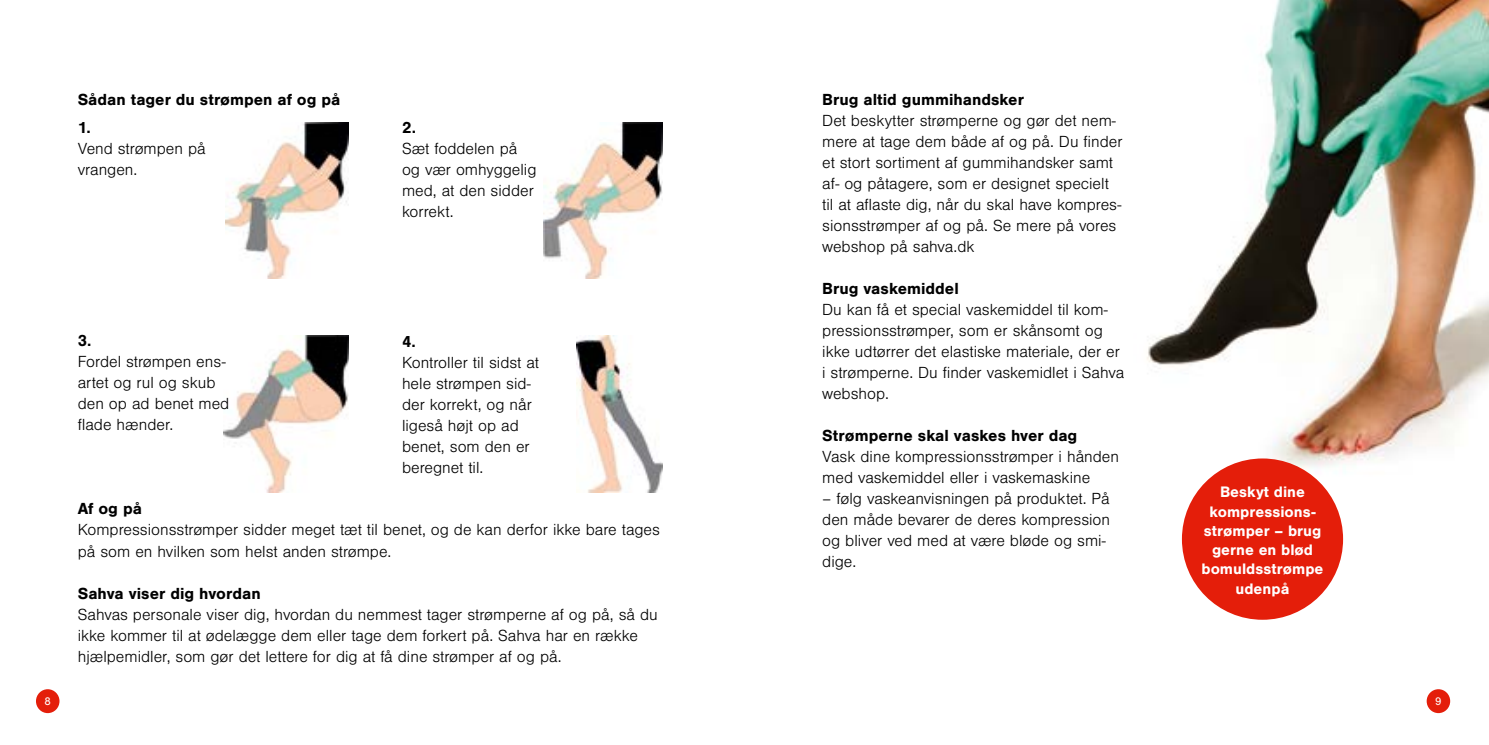
<style>
.page{position:relative;width:1489px;height:745px;background:#fff}
.page>*{position:absolute;margin:0;border:0;box-sizing:border-box;transform-origin:0 0}
.t1{font:300 16.62px/21px "Nimbus San";color:#000}
.t2{font:700 16.62px "Nimbus San";color:#000}
.t3{font:700 15.75px/19.2px "Nimbus San";color:#fff;text-align:center}
.t4{font:11.55px "Nimbus San";color:#fff}
</style>
<div class="page">
<div style="left:36px;top:688px;width:23px;height:24px;background:#e41e0a;border-radius:50%"></div>
<div style="left:1426px;top:688px;width:23px;height:24px;background:#e41e0a;border-radius:50%"></div>
<img style="left:226px;top:122px;width:122px;height:157px">
<img style="left:543px;top:122px;width:119px;height:157px">
<img style="left:223px;top:335px;width:125px;height:156px">
<img style="left:576px;top:335px;width:86px;height:156px">
<img style="left:1147px;top:0;width:341px;height:489px">
<div style="left:1181px;top:458px;width:161px;height:161px;background:#e41e0a;border-radius:50%"></div>
<p class="t2" style="left:78px;top:90px;width:264px">Sådan tager du strømpen af og på</p>
<p class="t2" style="left:78px;top:118px;width:15px">1.</p>
<p class="t1" style="left:78px;top:139px;width:129px">Vend strømpen på vrangen.</p>
<p class="t2" style="left:78px;top:331px;width:15px">3.</p>
<p class="t1" style="left:78px;top:351px;width:153px">Fordel strømpen ens&shy;artet og rul og skub den op ad benet med flade hænder.</p>
<p class="t2" style="left:402px;top:118px;width:15px">2.</p>
<p class="t1" style="left:402px;top:139px;width:136px">Sæt foddelen på og vær omhyggelig med, at den sidder korrekt.</p>
<p class="t2" style="left:402px;top:332px;width:15px">4.</p>
<p class="t1" style="left:402px;top:352px;width:138px">Kontroller til sidst at hele strømpen sid&shy;der korrekt, og når ligeså højt op ad benet, som den er beregnet til.</p>
<p class="t2" style="left:78px;top:499px;width:66px">Af og på</p>
<p class="t1" style="left:78px;top:519px;width:583px">Kompressionsstrømper sidder meget tæt til benet, og de kan derfor ikke bare tages på som en hvilken som helst anden strømpe.</p>
<p class="t2" style="left:78px;top:583px;width:184px">Sahva viser dig hvordan</p>
<p class="t1" style="left:78px;top:603px;width:581px">Sahvas personale viser dig, hvordan du nemmest tager strømperne af og på, så du ikke kommer til at ødelægge dem eller tage dem forkert på. Sahva har en række hjælpemidler, som gør det lettere for dig at få dine strømper af og på.</p>
<p class="t2" style="left:822px;top:90px;width:203px">Brug altid gummihandsker</p>
<p class="t1" style="left:822px;top:110px;width:302px">Det beskytter strømperne og gør det nem&shy;mere at tage dem både af og på. Du finder et stort sortiment af gummihandsker samt af- og påtagere, som er designet specielt til at aflaste dig, når du skal have kompres&shy;sionsstrømper af og på. Se mere på vores webshop på sahva.dk</p>
<p class="t2" style="left:822px;top:279px;width:138px">Brug vaskemiddel</p>
<p class="t1" style="left:822px;top:299px;width:303px">Du kan få et special vaskemiddel til kom&shy;pressionsstrømper, som er skånsomt og ikke udtørrer det elastiske materiale, der er i strømperne. Du finder vaskemidlet i Sahva webshop.</p>
<p class="t2" style="left:822px;top:426px;width:257px">Strømperne skal vaskes hver dag</p>
<p class="t1" style="left:822px;top:446px;width:298px">Vask dine kompressionsstrømper i hånden med vaskemiddel eller i vaskemaskine</p>
<p class="t1" style="left:822px;top:488px;width:289px">– følg vaskeanvisningen på produktet. På den måde bevarer de deres kompression og bliver ved med at være bløde og smi&shy;dige.</p>
<p class="t3" style="left:1201px;top:482px;width:123px">Beskyt dine kompressions&shy;strømper – brug gerne en blød bomuldsstrømpe udenpå</p>
<p class="t4" style="left:45px;top:694px;width:8px">8</p>
<p class="t4" style="left:1434px;top:694px;width:8px">9</p>
</div>
